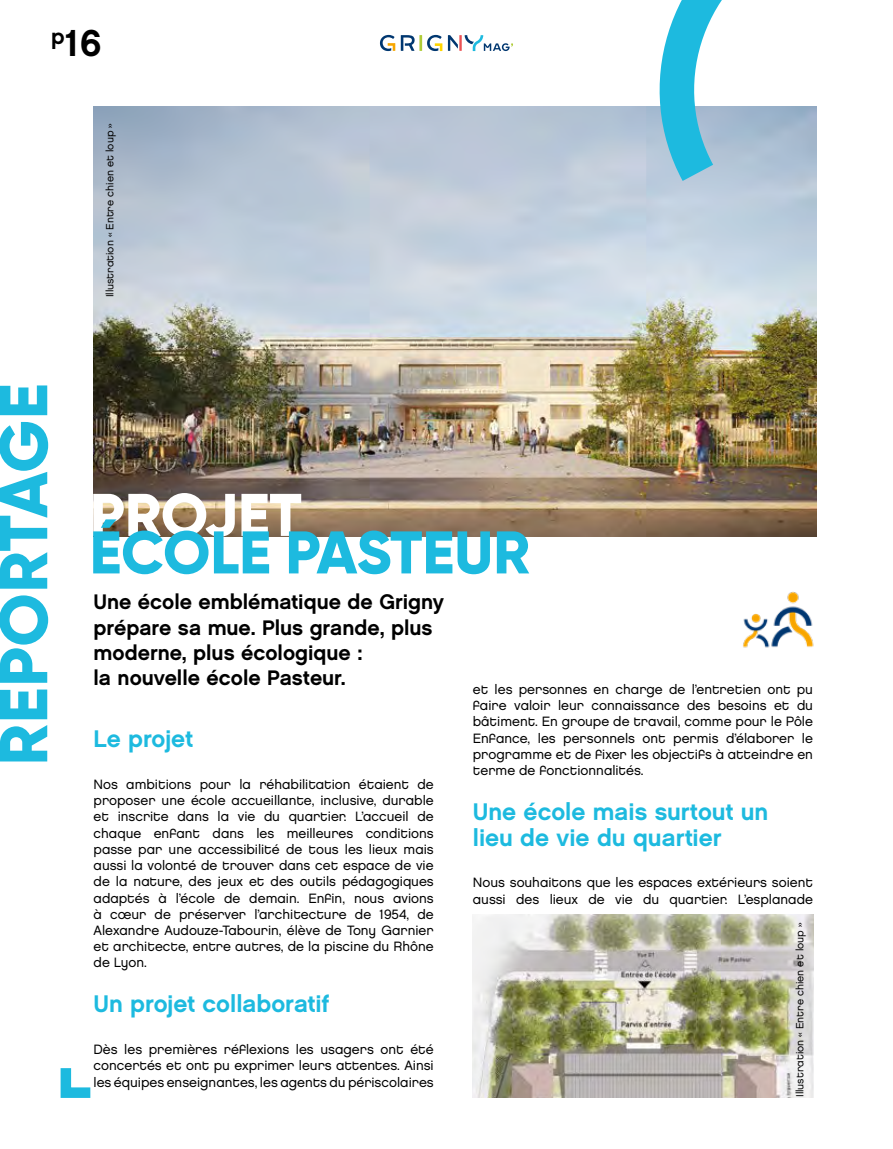
<style>
.page{position:relative;width:893px;height:1149px;background:#fff}
.page>*{position:absolute;margin:0;border:0;box-sizing:border-box;transform-origin:0 0}
.t1{font:800 67.5px "Gilroy";letter-spacing:.005em;color:#1dbadf}
.t2{font:800 60px "Gilroy";letter-spacing:-.005em;color:#1dbadf}
.t3{font:800 60px "Gilroy";letter-spacing:-.005em;color:#fff}
.t4{font:37.5px "Chalet New York Nineteen Sixty";color:#000}
.t5{font:24px/25.5px "Chalet New York Nineteen Sixty";color:#1dbadf}
.t6{font:21px/25.2px "Chalet New York Nineteen Sixty";color:#000}
.t7{font:13.5px/16.2px "Chalet London Nineteen Eighty";color:#000;text-align:justify}
.t8{font:10.5px "Chalet London Nineteen Eighty";color:#000}
</style>
<div class="page">
<img style="left:94px;top:106px;width:722px;height:430px">
<svg style="left:60px;top:1068px;width:31px;height:30px"></svg>
<svg style="left:638px;top:0;width:179px;height:289px"></svg>
<img style="left:473px;top:914px;width:340px;height:183px">
<img style="left:743px;top:591px;width:71px;height:57px">
<svg style="left:401px;top:35px;width:14px;height:16px"></svg>
<hr style="left:419px;top:35px;width:3px;height:16px;background:#afcb37">
<svg style="left:427px;top:35px;width:15px;height:16px"></svg>
<svg style="left:380px;top:35px;width:15px;height:16px"></svg>
<svg style="left:448px;top:35px;width:65px;height:16px"></svg>
<h3 class="t4" style="left:51px;top:20px;width:52px"><sup>p</sup>16</h3>
<h1 class="t1" style="left:-19px;top:765px;width:383px;rotate:-90deg">REPORTAGE</h1>
<p class="t8" style="left:104px;top:297px;width:175px;rotate:-90deg">Illustration « Entre chien et loup »</p>
<h2 class="t3" style="left:90px;top:477px;width:214px">PROJET</h2>
<h2 class="t2" style="left:90px;top:514px;width:442px">ÉCOLE PASTEUR</h2>
<h3 class="t6" style="left:94px;top:589px;width:352px">Une école emblématique de Grigny prépare sa mue. Plus grande, plus moderne, plus écologique :<br>la nouvelle école Pasteur.</h3>
<h3 class="t5" style="left:94px;top:725px;width:101px">Le projet</h3>
<p class="t7" style="left:94px;top:775px;width:342px">Nos ambitions pour la réhabilitation étaient de proposer une école accueillante, inclusive, durable et inscrite dans la vie du quartier. L’accueil de chaque enfant dans les meilleures conditions passe par une accessibilité de tous les lieux mais aussi la volonté de trouver dans cet espace de vie de la nature, des jeux et des outils pédagogiques adaptés à l’école de demain. Enfin, nous avions à cœur de préserver l’architecture de 1954, de Alexandre Audouze-Tabourin, élève de Tony Garnier et architecte, entre autres, de la piscine du Rhône de Lyon.</p>
<h3 class="t5" style="left:94px;top:990px;width:237px">Un projet collaboratif</h3>
<p class="t7" style="left:94px;top:1040px;width:342px">Dès les premières réflexions les usagers ont été concertés et ont pu exprimer leurs attentes. Ainsi les équipes enseignantes, les agents du périscolaires</p>
<p class="t7" style="left:473px;top:681px;width:342px">et les personnes en charge de l’entretien ont pu faire valoir leur connaissance des besoins et du bâtiment. En groupe de travail, comme pour le Pôle Enfance, les personnels ont permis d’élaborer le programme et de fixer les objectifs à atteindre en terme de fonctionnalités.</p>
<h3 class="t5" style="left:473px;top:798px;width:297px">Une école mais surtout un lieu de vie du quartier</h3>
<p class="t7" style="left:473px;top:874px;width:342px">Nous souhaitons que les espaces extérieurs soient aussi des lieux de vie du quartier. L’esplanade</p>
<p class="t8" style="left:794px;top:1096px;width:175px;rotate:-90deg">Illustration « Entre chien et loup »</p>
</div>
